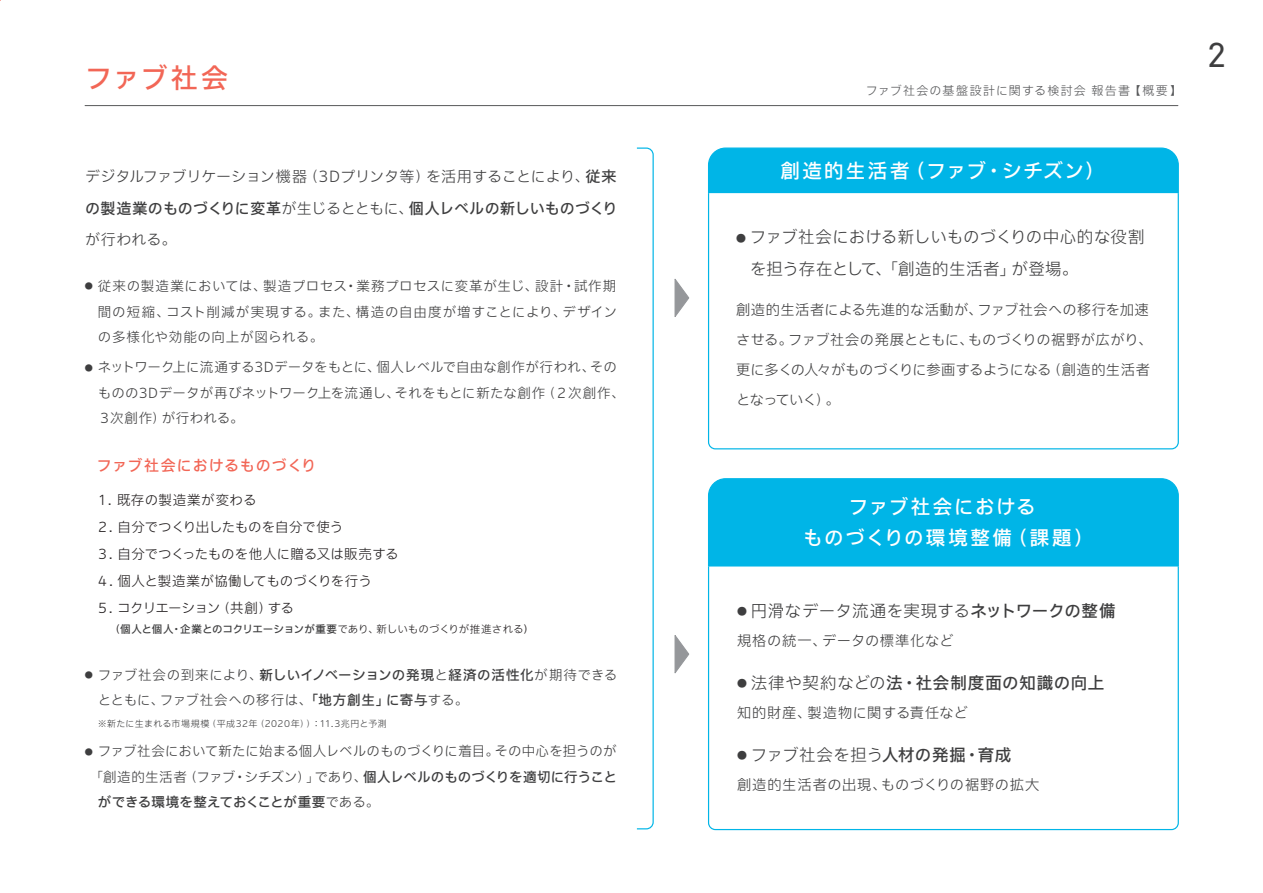
<style>
.page{position:relative;width:1263px;height:893px;background:#fff}
.page>*{position:absolute;margin:0;border:0;box-sizing:border-box;transform-origin:0 0}
.t1{font:34.5px "Akkurat";color:#3e3e3f}
.t2{font:500 27px "Iwa UCDA Goth Std";letter-spacing:.075em;color:#f26656}
.t3{font:500 19.5px/31.5px "Iwa UCDA Goth Std";letter-spacing:.095em;color:#fff}
.t4{font:300 16.5px/31.5px "Iwa UCDA Goth Std";letter-spacing:.015em;color:#3e3e3f}
.t5{font:500 16.5px "Iwa UCDA Goth Std";letter-spacing:.045em;color:#3e3e3f}
.t6{font:300 15px/31.5px "Iwa UCDA Goth Std";letter-spacing:-.005em;color:#3e3e3f;text-align:justify}
.t7{font:500 15px "Iwa UCDA Goth Std";letter-spacing:.06em;color:#f26656}
.t8{font:300 14.25px/30px "Iwa UCDA Goth Std";color:#3e3e3f}
.t9{font:300 14.25px "Iwa UCDA Goth Std";letter-spacing:.05em;color:#3e3e3f}
.t10{font:300 14.25px "Iwa UCDA Goth Std";letter-spacing:.04em;color:#3e3e3f}
.t11{font:300 13.5px/25.5px "Iwa UCDA Goth Std";letter-spacing:.015em;color:#3e3e3f;text-align:justify}
.t12{font:300 13.5px/27px "Iwa UCDA Goth Std";letter-spacing:-.005em;color:#231f20}
.t13{font:300 13.5px/25.5px "Iwa UCDA Goth Std";letter-spacing:.04em;color:#3e3e3f}
.t14{font:500 13.5px "Iwa UCDA Goth Std";color:#3e3e3f}
.t15{font:300 12px "Iwa UCDA Goth Std";letter-spacing:.1em;color:#57585a}
.t16{font:500 10.5px "Iwa UCDA Goth Std";letter-spacing:-.01em;color:#3e3e3f}
.t17{font:300 9px "Iwa UCDA Goth Std";letter-spacing:.045em;color:#3e3e3f}
.t18{font:300 8.1px "Iwa UCDA Goth Std";color:#3e3e3f}
.s1{font-weight:500}
.s2{font-family:"Iwa UCDA Goth Std R2";font-weight:400;color:#231f20}
.s3{font-weight:300;color:#231f20}
.s4{font-weight:300}
.s5{font-size:9.9px}
.s6{font-weight:300;font-size:9.9px}
</style>
<div class="page">
<svg style="left:636px;top:147px;width:18px;height:683px"></svg>
<svg style="left:708px;top:194px;width:471px;height:256px"></svg>
<div style="left:708px;top:147px;width:471px;height:47px;background:#00b5e7"></div>
<svg style="left:708px;top:568px;width:471px;height:263px"></svg>
<div style="left:708px;top:478px;width:471px;height:90px;background:#00b5e7"></div>
<hr style="left:85px;top:105px;width:1093px;height:1px;background:#57585a">
<svg style="left:674px;top:279px;width:16px;height:38px"></svg>
<svg style="left:674px;top:635px;width:16px;height:39px"></svg>
<h2 class="t2" style="left:85px;top:58px;width:145px">ファブ社会</h2>
<p class="t6" style="left:85px;top:160px;width:534px">デジタルファブリケーション機器（3Dプリンタ等）を活用することにより、<span class="s1">従来の製造業のものづくりに変革</span>が生じるとともに、<span class="s1">個人レベルの新しいものづくり</span>が行われる。</p>
<p class="t11" style="left:98px;top:272px;width:521px">従来の製造業においては、製造プロセス・業務プロセスに変革が生じ、設計・試作期間の短縮、コスト削減が実現する。また、構造の自由度が増すことにより、デザインの多様化や効能の向上が図られる。</p>
<p class="t11" style="left:98px;top:353px;width:528px;text-align:left">ネットワーク上に流通する3Dデータをもとに、個人レベルで自由な創作が行われ、そのものの3Dデータが再びネットワーク上を流通し、それをもとに新たな創作（２次創作、<br>３次創作）が行われる。</p>
<p class="t18" style="left:85px;top:281px;width:10px">●</p>
<p class="t18" style="left:85px;top:362px;width:10px">●</p>
<p class="t7" style="left:97px;top:454px;width:221px">ファブ社会におけるものづくり</p>
<p class="t12" style="left:96px;top:485px;width:304px">１．既存の製造業が変わる<br>２．自分でつくり出したものを自分で使う<br>３．自分でつくったものを他人に贈る又は販売する<br>４．個人と製造業が協働してものづくりを行う<br>５．コクリエーション（共創）する</p>
<p class="t16" style="left:110px;top:621px;width:425px"><span class="s2">（</span>個人と個人・企業とのコクリエーションが重要<span class="s3">であり、新しいものづくりが推進される</span><span class="s2">）</span></p>
<p class="t13" style="left:98px;top:661px;width:521px">ファブ社会の到来により、<span class="s1">新しいイノベーションの発現</span>と<span class="s1">経済の活性化</span>が期待できるとともに、ファブ社会への移行は、<span class="s1">「地方創生」に寄与</span>する。</p>
<p class="t17" style="left:98px;top:717px;width:290px">※新たに生まれる市場規模（平成32年（2020年））：11.3兆円と予測</p>
<p class="t11" style="left:98px;top:737px;width:520px">ファブ社会において新たに始まる個人レベルのものづくりに着目。その中心を担うのが</p>
<p class="t11" style="left:90px;top:763px;width:529px">「創造的生活者（ファブ・シチズン）」であり、<span class="s1">個人レベルのものづくりを適切に行うこと</span></p>
<p class="t14" style="left:98px;top:792px;width:283px">ができる環境を整えておくことが重要<span class="s4">である。</span></p>
<p class="t18" style="left:85px;top:669px;width:10px">●</p>
<p class="t18" style="left:85px;top:746px;width:10px">●</p>
<p class="t15" style="left:866px;top:82px;width:318px">ファブ社会の基盤設計に関する検討会 報告書【概要】</p>
<h3 class="t3" style="left:780px;top:153px;width:325px">創造的生活者（ファブ・シチズン）</h3>
<p class="t4" style="left:750px;top:220px;width:396px;text-indent:-14px"><span class="s5">●</span> ファブ社会における新しいものづくりの中心的な役割を担う存在として、「創造的生活者」が登場。</p>
<p class="t8" style="left:736px;top:294px;width:418px">創造的生活者による先進的な活動が、ファブ社会への移行を加速させる。ファブ社会の発展とともに、ものづくりの裾野が広がり、更に多くの人々がものづくりに参画するようになる（創造的生活者となっていく）。</p>
<h1 class="t1" style="left:1207px;top:35px;width:21px">2</h1>
<h3 class="t3" style="left:803px;top:489px;width:291px;text-indent:46px">ファブ社会における<br>ものづくりの環境整備（課題）</h3>
<p class="t4" style="left:737px;top:594px;width:380px"><span class="s5">●</span> 円滑なデータ流通を実現する<span class="s1">ネットワークの整備</span></p>
<p class="t9" style="left:737px;top:631px;width:218px">規格の統一、データの標準化など</p>
<p class="t5" style="left:737px;top:670px;width:369px"><span class="s6">●</span> <span class="s4">法律や契約などの</span>法・社会制度面の知識の向上</p>
<p class="t10" style="left:737px;top:703px;width:232px">知的財産、製造物に関する責任など</p>
<p class="t4" style="left:737px;top:738px;width:276px"><span class="s5">●</span> ファブ社会を担う<span class="s1">人材の発掘・育成</span></p>
<p class="t9" style="left:737px;top:775px;width:304px">創造的生活者の出現、ものづくりの裾野の拡大</p>
</div>
